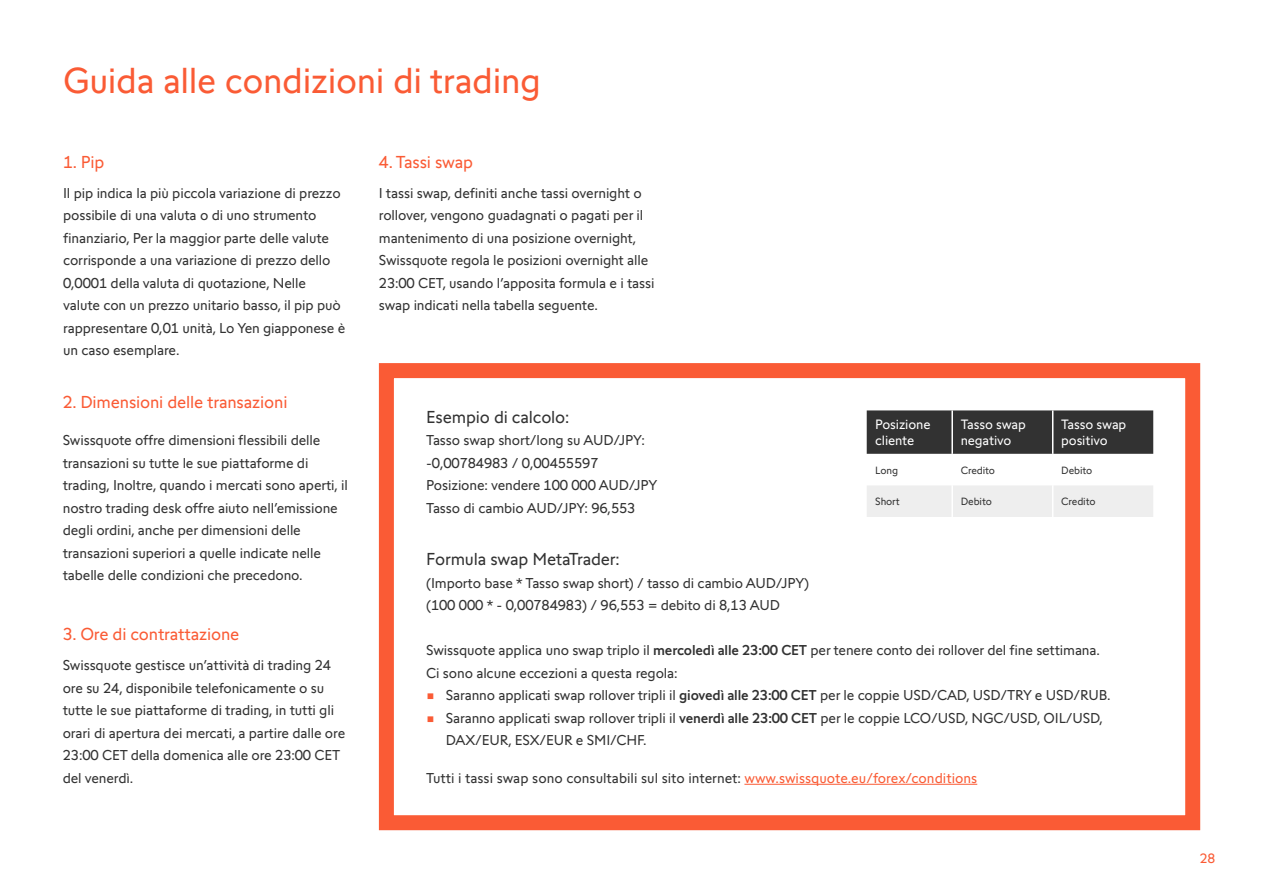
<style>
.page{position:relative;width:1263px;height:893px;background:#fff}
.page>*{position:absolute;margin:0;border:0;box-sizing:border-box;transform-origin:0 0}
.t1{font:36px "Swissquote CT";letter-spacing:-.01em;color:#fa5b35}
.t2{font:17.25px "Swissquote CT";letter-spacing:-.01em;color:#fa5b35}
.t3{font:17.25px "Swissquote CT";letter-spacing:-.01em;color:#323232}
.t4{font:14.25px/22.5px "Swissquote CT";letter-spacing:-.01em;color:#323232}
.t5{font:13.5px/16.2px "Swissquote CT";letter-spacing:-.01em;color:#fff}
.t6{font:13.5px "Swissquote CT";color:#fa5b35}
.t7{font:10.5px "Swissquote CT";letter-spacing:-.01em;color:#323232}
.s1{font-weight:500}
.s2{font-size:15.75px;color:#fa5b35}
.s3{color:#fa5b35}
</style>
<div class="page">
<div style="left:379px;top:363px;width:821px;height:467px;border:15px solid #fa5b35"></div>
<hr style="left:744px;top:784px;width:233px;height:1px;background:#fa5b35">
<div style="left:867px;top:410px;width:286px;height:44px;background:#323232"></div>
<div style="left:867px;top:486px;width:286px;height:31px;background:#eee"></div>
<hr style="left:951px;top:410px;width:2px;height:44px;background:#fff">
<hr style="left:1052px;top:410px;width:1px;height:44px;background:#fff">
<hr style="left:951px;top:485px;width:2px;height:32px;background:#fff">
<hr style="left:1052px;top:485px;width:1px;height:32px;background:#fff">
<h1 class="t1" style="left:63px;top:59px;width:479px">Guida alle condizioni di trading</h1>
<p class="t2" style="left:63px;top:152px;width:43px">1. Pip</p>
<p class="t4" style="left:63px;top:181px;width:284px">Il pip indica la più piccola variazione di prezzo possibile di una valuta o di uno strumento finanziario, Per la maggior parte delle valute corrisponde a una variazione di prezzo dello 0,0001 della valuta di quotazione, Nelle valute con un prezzo unitario basso, il pip può rappresentare 0,01 unità, Lo Yen giapponese è un caso esemplare.</p>
<p class="t2" style="left:63px;top:392px;width:226px">2. Dimensioni delle transazioni</p>
<p class="t4" style="left:63px;top:429px;width:286px">Swissquote offre dimensioni flessibili delle transazioni su tutte le sue piattaforme di trading, Inoltre, quando i mercati sono aperti, il nostro trading desk offre aiuto nell’emissione degli ordini, anche per dimensioni delle transazioni superiori a quelle indicate nelle tabelle delle condizioni che precedono.</p>
<p class="t2" style="left:63px;top:624px;width:178px">3. Ore di contrattazione</p>
<p class="t4" style="left:63px;top:654px;width:284px">Swissquote gestisce un’attività di trading 24 ore su 24, disponibile telefonicamente o su tutte le sue piattaforme di trading, in tutti gli orari di apertura dei mercati, a partire dalle ore 23:00 CET della domenica alle ore 23:00 CET del venerdì.</p>
<p class="t2" style="left:379px;top:152px;width:96px">4. Tassi swap</p>
<p class="t4" style="left:379px;top:181px;width:277px">I tassi swap, definiti anche tassi overnight o rollover, vengono guadagnati o pagati per il mantenimento di una posizione overnight, Swissquote regola le posizioni overnight alle 23:00 CET, usando l’apposita formula e i tassi swap indicati nella tabella seguente.</p>
<p class="t3" style="left:426px;top:407px;width:145px">Esempio di calcolo:</p>
<p class="t4" style="left:426px;top:429px;width:233px">Tasso swap short/long su AUD/JPY: -0,00784983 / 0,00455597<br>Posizione: vendere 100 000 AUD/JPY<br>Tasso di cambio AUD/JPY: 96,553</p>
<p class="t3" style="left:426px;top:549px;width:195px">Formula swap MetaTrader:</p>
<p class="t4" style="left:426px;top:571px;width:384px">(Importo base * Tasso swap short) / tasso di cambio AUD/JPY) (100 000 * - 0,00784983) / 96,553 = debito di 8,13 AUD</p>
<p class="t4" style="left:426px;top:639px;width:675px">Swissquote applica uno swap triplo il <span class="s1">mercoledì alle 23:00 CET</span> per tenere conto dei rollover del fine settimana.<br>Ci sono alcune eccezioni a questa regola:</p>
<p class="t4" style="left:426px;top:684px;width:686px"><span class="s2">•</span> Saranno applicati swap rollover tripli il <span class="s1">giovedì alle 23:00 CET</span> per le coppie USD/CAD, USD/TRY e USD/RUB.</p>
<p class="t4" style="left:446px;top:706px;width:659px;text-indent:-20px"><span class="s2">•</span> Saranno applicati swap rollover tripli il <span class="s1">venerdì alle 23:00 CET</span> per le coppie LCO/USD, NGC/USD, OIL/USD,<br>DAX/EUR, ESX/EUR e SMI/CHF.</p>
<p class="t4" style="left:426px;top:767px;width:552px">Tutti i tassi swap sono consultabili sul sito internet: <span class="s3">www.swissquote.eu/forex/conditions</span></p>
<p class="t5" style="left:875px;top:416px;width:57px">Posizione cliente</p>
<p class="t5" style="left:961px;top:416px;width:67px">Tasso swap negativo</p>
<p class="t5" style="left:1061px;top:416px;width:67px">Tasso swap positivo</p>
<p class="t7" style="left:875px;top:464px;width:24px">Long</p>
<p class="t7" style="left:961px;top:464px;width:36px">Credito</p>
<p class="t7" style="left:1061px;top:464px;width:33px">Debito</p>
<p class="t7" style="left:875px;top:495px;width:26px">Short</p>
<p class="t7" style="left:961px;top:495px;width:33px">Debito</p>
<p class="t7" style="left:1061px;top:495px;width:36px">Credito</p>
<p class="t6" style="left:1200px;top:850px;width:17px">28</p>
</div>
